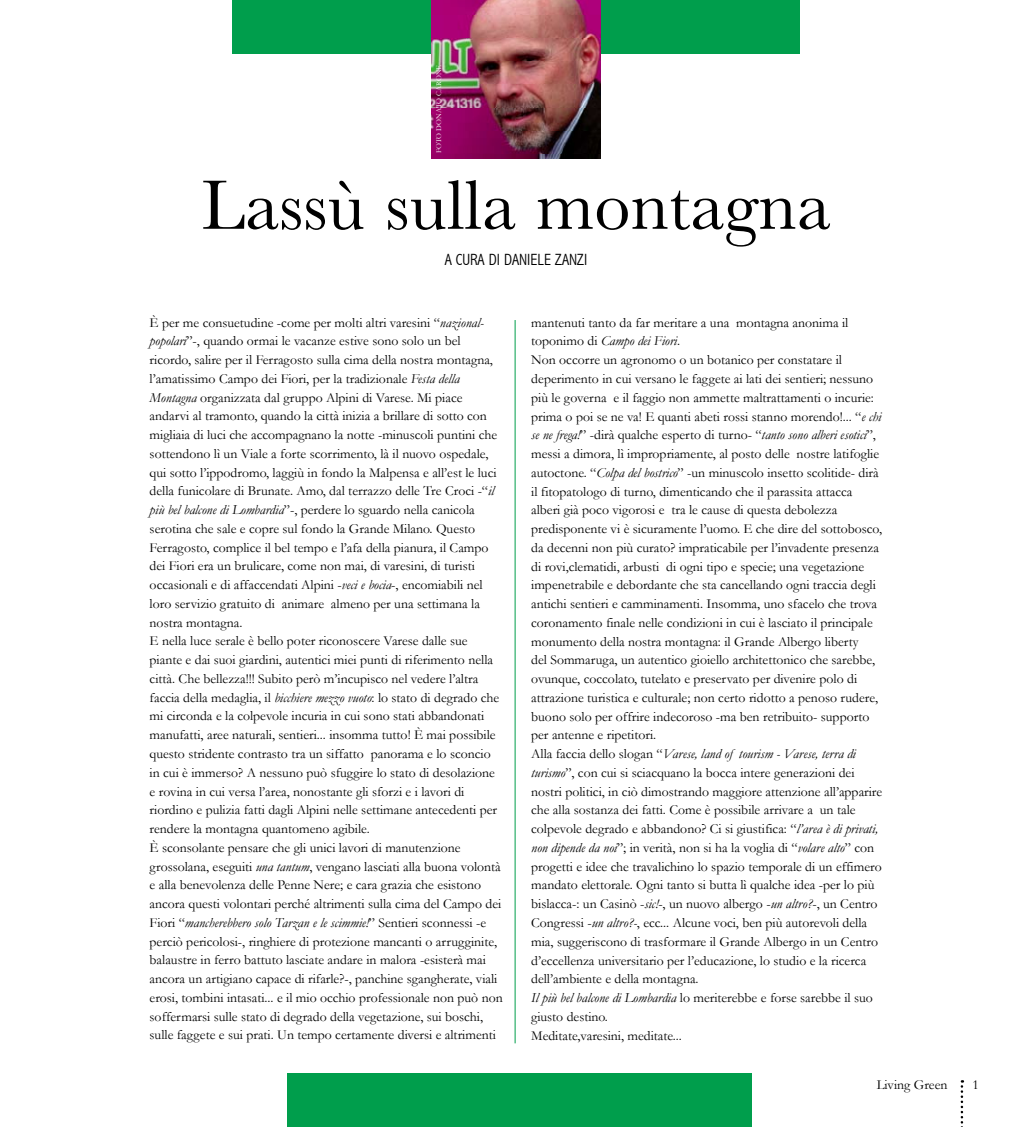
<style>
.page{position:relative;width:1032px;height:1127px;background:#fff}
.page>*{position:absolute;margin:0;border:0;box-sizing:border-box;transform-origin:0 0}
.t1{font:72.5px "Baskerville";color:#000}
.t2{font:300 condensed 16.25px "Abadi";color:#000}
.t3{font:13.75px/18.8px "Garamond";color:#000}
.t4{font:7.5px "Garamond";color:#fff}
.s1{font-style:italic}
</style>
<div class="page">
<svg style="left:960px;top:1080px;width:2px;height:47px"></svg>
<div style="left:287px;top:1074px;width:464px;height:53px;background:#009e4c"></div>
<hr style="left:514px;top:320px;width:1px;height:723px;background:#009e4c">
<div style="left:232px;top:1px;width:567px;height:52px;background:#009e4c"></div>
<img style="left:432px;top:1px;width:167px;height:157px">
<p class="t4" style="left:434px;top:153px;width:90px;rotate:-90deg">FOTO DONATO CARONE</p>
<h1 class="t1" style="left:201px;top:164px;width:631px">Lassù sulla montagna</h1>
<p class="t2" style="left:444px;top:251px;width:144px">A CURA DI DANIELE ZANZI</p>
<p class="t3" style="left:149px;top:313px;width:354px">È per me consuetudine -come per molti altri varesini “<span class="s1">nazional&shy;popolari</span>”-, quando ormai le vacanze estive sono solo un bel ricordo, salire per il Ferragosto sulla cima della nostra montagna, l’amatissimo Campo dei Fiori, per la tradizionale <span class="s1">Festa della Montagna</span> organizzata dal gruppo Alpini di Varese. Mi piace andarvi al tramonto, quando la città inizia a brillare di sotto con migliaia di luci che accompagnano la notte -minuscoli puntini che sottendono lì un Viale a forte scorrimento, là il nuovo ospedale, qui sotto l’ippodromo, laggiù in fondo la Malpensa e all’est le luci della funicolare di Brunate. Amo, dal terrazzo delle Tre Croci -“<span class="s1">il più bel balcone di Lombardia</span>”-, perdere lo sguardo nella canicola serotina che sale e copre sul fondo la Grande Milano. Questo Ferragosto, complice il bel tempo e l’afa della pianura, il Campo dei Fiori era un brulicare, come non mai, di varesini, di turisti occasionali e di affaccendati Alpini -<span class="s1">veci e bocia</span>-, encomiabili nel loro servizio gratuito di animare almeno per una settimana la nostra montagna.<br>E nella luce serale è bello poter riconoscere Varese dalle sue piante e dai suoi giardini, autentici miei punti di riferimento nella città. Che bellezza!!! Subito però m’incupisco nel vedere l’altra faccia della medaglia, il <span class="s1">bicchiere mezzo vuoto</span>: lo stato di degrado che mi circonda e la colpevole incuria in cui sono stati abbandonati manufatti, aree naturali, sentieri... insomma tutto! È mai possibile questo stridente contrasto tra un siffatto panorama e lo sconcio in cui è immerso? A nessuno può sfuggire lo stato di desolazione e rovina in cui versa l’area, nonostante gli sforzi e i lavori di riordino e pulizia fatti dagli Alpini nelle settimane antecedenti per rendere la montagna quantomeno agibile.<br>È sconsolante pensare che gli unici lavori di manutenzione grossolana, eseguiti <span class="s1">una tantum</span>, vengano lasciati alla buona volontà e alla benevolenza delle Penne Nere; e cara grazia che esistono ancora questi volontari perché altrimenti sulla cima del Campo dei Fiori “<span class="s1">mancherebbero solo Tarzan e le scimmie!</span>” Sentieri sconnessi -e perciò pericolosi-, ringhiere di protezione mancanti o arrugginite, balaustre in ferro battuto lasciate andare in malora -esisterà mai ancora un artigiano capace di rifarle?-, panchine sgangherate, viali erosi, tombini intasati... e il mio occhio professionale non può non soffermarsi sulle stato di degrado della vegetazione, sui boschi, sulle faggete e sui prati. Un tempo certamente diversi e altrimenti</p>
<p class="t3" style="left:531px;top:313px;width:352px">mantenuti tanto da far meritare a una montagna anonima il toponimo di <span class="s1">Campo dei Fiori</span>.<br>Non occorre un agronomo o un botanico per constatare il deperimento in cui versano le faggete ai lati dei sentieri; nessuno più le governa e il faggio non ammette maltrattamenti o incurie: prima o poi se ne va! E quanti abeti rossi stanno morendo!... “<span class="s1">e chi se ne frega!</span>” -dirà qualche esperto di turno- “<span class="s1">tanto sono alberi esotici</span>”, messi a dimora, lì impropriamente, al posto delle nostre latifoglie autoctone. “<span class="s1">Colpa del bostrico</span>” -un minuscolo insetto scolitide- dirà il fitopatologo di turno, dimenticando che il parassita attacca alberi già poco vigorosi e tra le cause di questa debolezza predisponente vi è sicuramente l’uomo. E che dire del sottobosco, da decenni non più curato? impraticabile per l’invadente presenza di rovi,clematidi, arbusti di ogni tipo e specie; una vegetazione impenetrabile e debordante che sta cancellando ogni traccia degli antichi sentieri e camminamenti. Insomma, uno sfacelo che trova coronamento finale nelle condizioni in cui è lasciato il principale monumento della nostra montagna: il Grande Albergo liberty<br>del Sommaruga, un autentico gioiello architettonico che sarebbe, ovunque, coccolato, tutelato e preservato per divenire polo di attrazione turistica e culturale; non certo ridotto a penoso rudere, buono solo per offrire indecoroso -ma ben retribuito- supporto per antenne e ripetitori.<br>Alla faccia dello slogan “<span class="s1">Varese, land of tourism - Varese, terra di turismo</span>”, con cui si sciacquano la bocca intere generazioni dei nostri politici, in ciò dimostrando maggiore attenzione all’apparire che alla sostanza dei fatti. Come è possibile arrivare a un tale colpevole degrado e abbandono? Ci si giustifica: “<span class="s1">l’area è di privati, non dipende da noi</span>”; in verità, non si ha la voglia di “<span class="s1">volare alto</span>” con progetti e idee che travalichino lo spazio temporale di un effimero mandato elettorale. Ogni tanto si butta lì qualche idea -per lo più bislacca-: un Casinò -<span class="s1">sic!</span>-, un nuovo albergo -<span class="s1">un altro?</span>-, un Centro Congressi -<span class="s1">un altro?-</span>, ecc... Alcune voci, ben più autorevoli della mia, suggeriscono di trasformare il Grande Albergo in un Centro d’eccellenza universitario per l’educazione, lo studio e la ricerca dell’ambiente e della montagna.<br><span class="s1">Il più bel balcone di Lombardia</span> lo meriterebbe e forse sarebbe il suo giusto destino.<br>Meditate,varesini, meditate...</p>
<p class="t3" style="left:876px;top:1075px;width:72px">Living Green</p>
<p class="t3" style="left:972px;top:1075px;width:8px">1</p>
</div>
